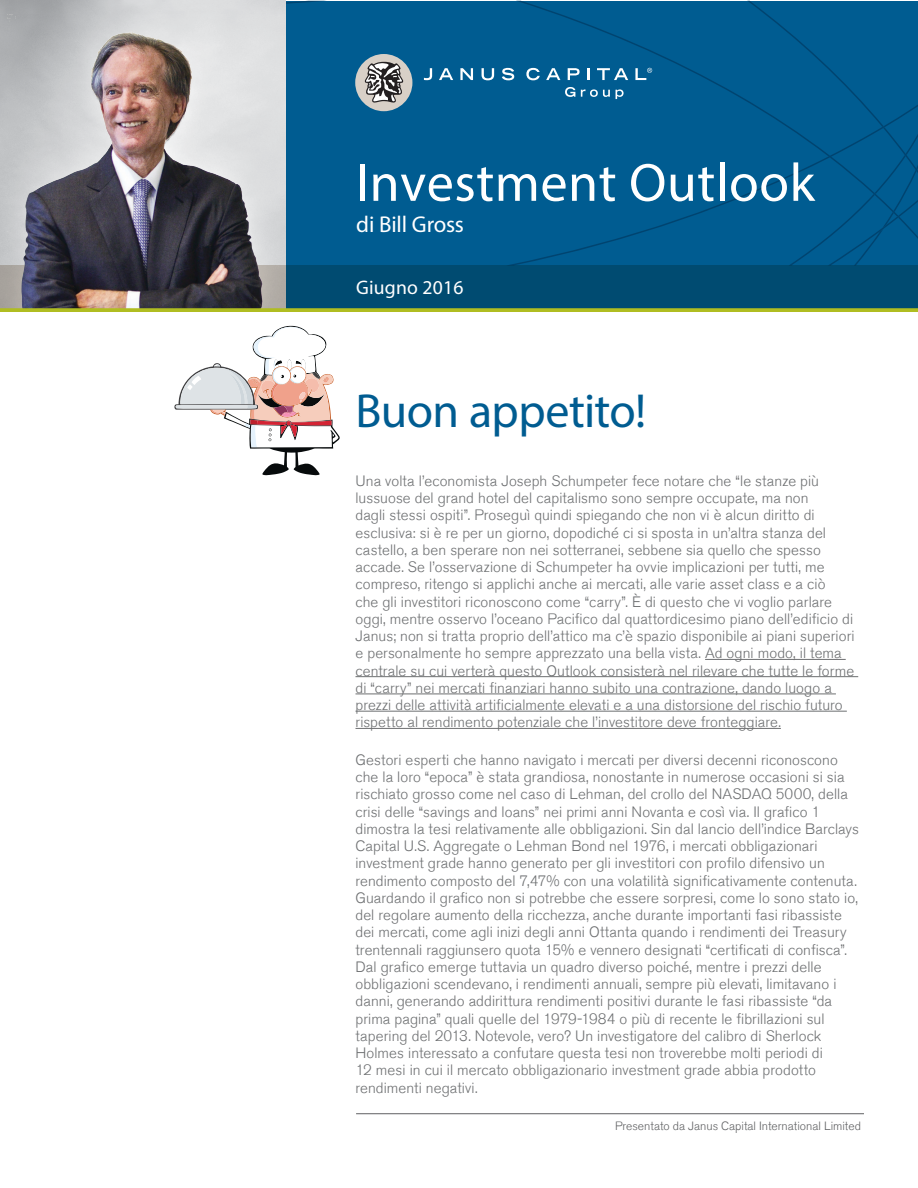
<style>
.page{position:relative;width:918px;height:1188px;background:#fff}
.page>*{position:absolute;margin:0;border:0;box-sizing:border-box;transform-origin:0 0}
.t1{font:54.15px "Myriad Pro";letter-spacing:.01em;color:#fff}
.Opening_Title{font:48px "Myriad Pro";letter-spacing:-.015em;color:#005c91}
.t2{font:22.95px "Myriad Pro";letter-spacing:-.015em;color:#fff}
.t3{font:19.65px "Myriad Pro";letter-spacing:.01em;color:#fff}
.Main_Body_Copy{font:300 15px/17.2px "Akzidenz Grotesk BE";letter-spacing:.005em;color:#6d6f71}
.t4{font:300 12px "Akzidenz Grotesk Std";color:#5f6062}
</style>
<div class="page">
<svg style="left:174px;top:326px;width:166px;height:149px"></svg>
<div style="left:0;top:1px;width:918px;height:311px;background:#005c91"></div>
<svg style="left:285px;top:1px;width:35px;height:6px"></svg>
<svg style="left:506px;top:21px;width:412px;height:244px"></svg>
<img style="left:0;top:0;width:285px;height:308px">
<div style="left:1px;top:265px;width:917px;height:46px;background:#004b71"></div>
<img style="left:7px;top:15px;width:275px;height:293px">
<svg style="left:0;top:308px;width:918px;height:4px;background:#a7b625"></svg>
<svg style="left:424px;top:68px;width:8px;height:12px"></svg>
<svg style="left:439px;top:68px;width:14px;height:12px"></svg>
<svg style="left:460px;top:68px;width:13px;height:12px"></svg>
<svg style="left:482px;top:68px;width:12px;height:12px"></svg>
<svg style="left:502px;top:68px;width:12px;height:12px"></svg>
<svg style="left:526px;top:68px;width:14px;height:12px"></svg>
<svg style="left:546px;top:68px;width:14px;height:12px"></svg>
<svg style="left:568px;top:68px;width:12px;height:12px"></svg>
<svg style="left:587px;top:68px;width:2px;height:12px"></svg>
<svg style="left:597px;top:68px;width:31px;height:12px"></svg>
<svg style="left:565px;top:87px;width:10px;height:10px"></svg>
<svg style="left:581px;top:89px;width:29px;height:8px"></svg>
<svg style="left:616px;top:89px;width:8px;height:10px"></svg>
<div style="left:355px;top:54px;width:57px;height:57px;background:#d8d0c7;border-radius:50%"></div>
<svg style="left:365px;top:62px;width:38px;height:41px"></svg>
<svg style="left:635px;top:68px;width:17px;height:12px"></svg>
<hr style="left:705px;top:659px;width:141px;height:1px;background:#6d6f71">
<hr style="left:356px;top:676px;width:502px;height:1px;background:#6d6f71">
<hr style="left:356px;top:694px;width:480px;height:1px;background:#6d6f71">
<hr style="left:356px;top:711px;width:491px;height:1px;background:#6d6f71">
<hr style="left:356px;top:728px;width:425px;height:1px;background:#6d6f71">
<hr style="left:356px;top:1113px;width:508px;height:1px;background:#5f6062">
<p class="t1" style="left:356px;top:149px;width:460px">Investment Outlook</p>
<p class="t2" style="left:356px;top:210px;width:109px">di Bill Gross</p>
<p class="t3" style="left:356px;top:275px;width:109px">Giugno 2016</p>
<p class="Opening_Title" style="left:356px;top:382px;width:292px">Buon appetito!</p>
<p class="Main_Body_Copy" style="left:356px;top:472px;width:501px">Una volta l’economista Joseph Schumpeter fece notare che “le stanze più lussuose del grand hotel del capitalismo sono sempre occupate, ma non<br>dagli stessi ospiti”. Proseguì quindi spiegando che non vi è alcun diritto di esclusiva: si è re per un giorno, dopodiché ci si sposta in un’altra stanza del castello, a ben sperare non nei sotterranei, sebbene sia quello che spesso accade. Se l’osservazione di Schumpeter ha ovvie implicazioni per tutti, me compreso, ritengo si applichi anche ai mercati, alle varie asset class e a ciò<br>che gli investitori riconoscono come “carry”. È di questo che vi voglio parlare oggi, mentre osservo l’oceano Pacifico dal quattordicesimo piano dell’edificio di Janus; non si tratta proprio dell’attico ma c’è spazio disponibile ai piani superiori e personalmente ho sempre apprezzato una bella vista. Ad ogni modo, il tema centrale su cui verterà questo Outlook consisterà nel rilevare che tutte le forme di “carry” nei mercati finanziari hanno subito una contrazione, dando luogo a prezzi delle attività artificialmente elevati e a una distorsione del rischio futuro rispetto al rendimento potenziale che l’investitore deve fronteggiare.</p>
<p class="Main_Body_Copy" style="left:356px;top:751px;width:505px">Gestori esperti che hanno navigato i mercati per diversi decenni riconoscono che la loro “epoca” è stata grandiosa, nonostante in numerose occasioni si sia rischiato grosso come nel caso di Lehman, del crollo del NASDAQ 5000, della crisi delle “savings and loans” nei primi anni Novanta e così via. Il grafico 1 dimostra la tesi relativamente alle obbligazioni. Sin dal lancio dell’indice Barclays Capital U.S. Aggregate o Lehman Bond nel 1976, i mercati obbligazionari investment grade hanno generato per gli investitori con profilo difensivo un rendimento composto del 7,47% con una volatilità significativamente contenuta.<br>Guardando il grafico non si potrebbe che essere sorpresi, come lo sono stato io, del regolare aumento della ricchezza, anche durante importanti fasi ribassiste dei mercati, come agli inizi degli anni Ottanta quando i rendimenti dei Treasury trentennali raggiunsero quota 15% e vennero designati “certificati di confisca”.<br>Dal grafico emerge tuttavia un quadro diverso poiché, mentre i prezzi delle obbligazioni scendevano, i rendimenti annuali, sempre più elevati, limitavano i danni, generando addirittura rendimenti positivi durante le fasi ribassiste “da prima pagina” quali quelle del 1979-1984 o più di recente le fibrillazioni sul tapering del 2013. Notevole, vero? Un investigatore del calibro di Sherlock Holmes interessato a confutare questa tesi non troverebbe molti periodi di<br>12 mesi in cui il mercato obbligazionario investment grade abbia prodotto rendimenti negativi.</p>
<p class="t4" style="left:615px;top:1119px;width:247px">Presentato da Janus Capital International Limited</p>
</div>
